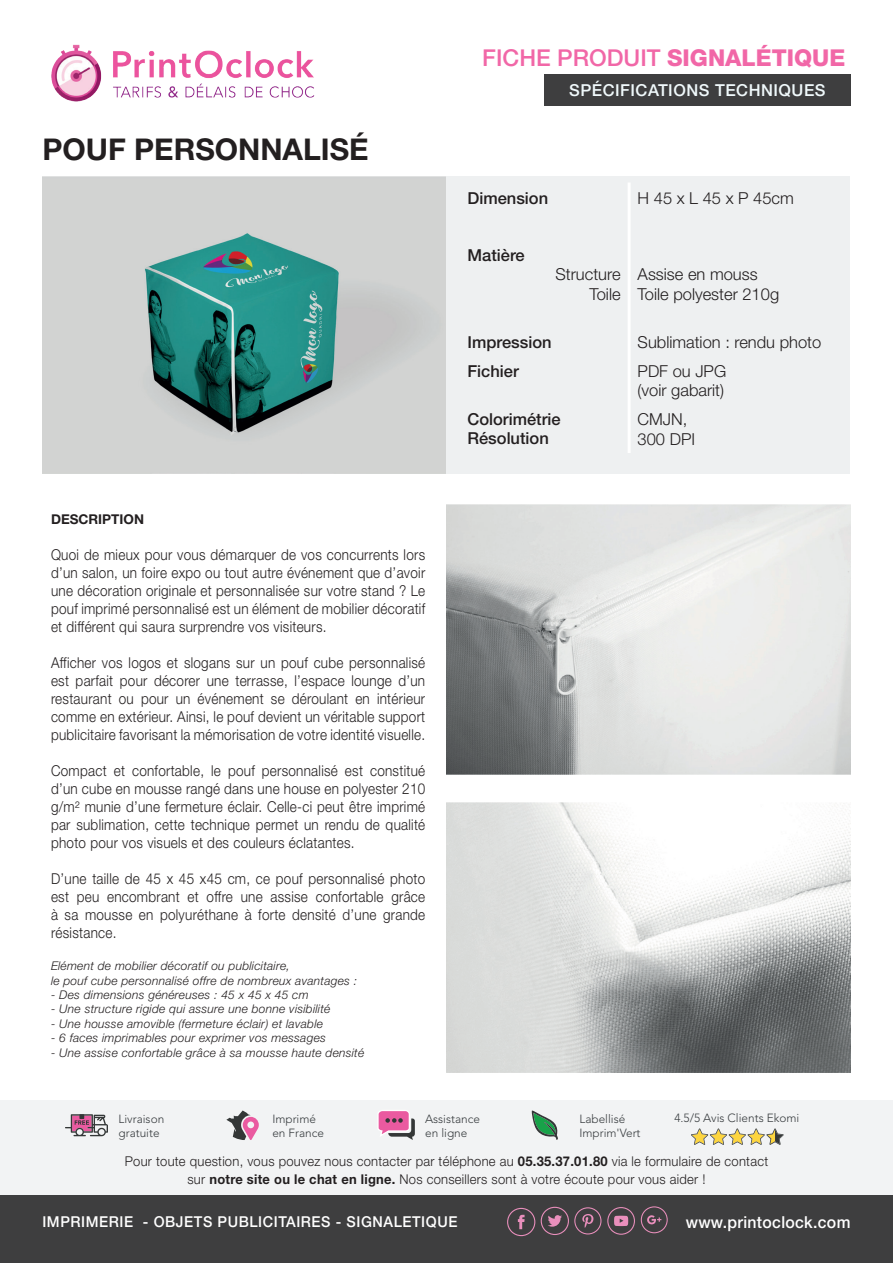
<style>
.page{position:relative;width:893px;height:1263px;background:#fff}
.page>*{position:absolute;margin:0;border:0;box-sizing:border-box;transform-origin:0 0}
.t1{font:700 30px "Helvetica Neue";color:#231f20}
.t2{font:500 23.25px "Helvetica Neue";color:#f167a7}
.t3{font:300 16.5px/19.8px "Helvetica Neue";color:#231f20}
.t4{font:500 16.5px/28.3px "Helvetica Neue";color:#231f20}
.t5{font:500 16.5px "Helvetica Neue";letter-spacing:.03em;color:#f0f9fb}
.t6{font:500 16.5px "Helvetica Neue";letter-spacing:.02em;color:#fff;scale:.96 1}
.t7{font:300 15px/18px "Helvetica Neue";letter-spacing:.02em;color:#231f20;text-align:justify;scale:.9 1}
.t8{font:500 15px "Helvetica Neue";letter-spacing:.04em;color:#fff;scale:.96 1}
.t9{font:300 13.5px/18px "Helvetica Neue";letter-spacing:.02em;color:#231f20;text-align:center;scale:.96 1}
.t10{font:700 13.5px "Helvetica Neue";color:#231f20}
.t11{font:italic 300 12px/14.4px "Helvetica Neue";letter-spacing:.02em;color:#231f20}
.t12{font:300 11.85px/14.2px "Avenir LT Std";color:#383c3f}
.s1{font-weight:800}
.s2{font-weight:700}
</style>
<div class="page">
<img style="left:51px;top:44px;width:264px;height:58px">
<div style="left:544px;top:74px;width:306px;height:32px;background:#3e3e3f"></div>
<img style="left:43px;top:176px;width:403px;height:298px">
<div style="left:446px;top:176px;width:404px;height:298px;background:#eef0f1"></div>
<hr style="left:628px;top:182px;width:3px;height:271px;background:#fff">
<div style="left:0;top:1100px;width:893px;height:96px;background:#f2f3f4"></div>
<div style="left:0;top:1196px;width:893px;height:67px;background:#3e3e3f"></div>
<svg style="left:507px;top:1208px;width:28px;height:28px"></svg>
<svg style="left:541px;top:1207px;width:60px;height:28px"></svg>
<svg style="left:607px;top:1207px;width:28px;height:28px"></svg>
<svg style="left:641px;top:1206px;width:27px;height:27px"></svg>
<svg style="left:226px;top:1110px;width:33px;height:30px"></svg>
<svg style="left:65px;top:1114px;width:43px;height:22px"></svg>
<svg style="left:531px;top:1110px;width:27px;height:30px"></svg>
<svg style="left:378px;top:1110px;width:37px;height:30px"></svg>
<svg style="left:691px;top:1128px;width:93px;height:17px"></svg>
<img style="left:446px;top:505px;width:404px;height:269px">
<img style="left:446px;top:802px;width:404px;height:270px">
<h1 class="t1" style="left:43px;top:130px;width:328px">POUF PERSONNALISÉ</h1>
<p class="t10" style="left:51px;top:510px;width:94px">DESCRIPTION</p>
<p class="t7" style="left:51px;top:545px;width:417px">Quoi de mieux pour vous démarquer de vos concurrents lors d’un salon, un foire expo ou tout autre événement que d’avoir une décoration originale et personnalisée sur votre stand ? Le pouf imprimé personnalisé est un élément de mobilier décoratif et différent qui saura surprendre vos visiteurs.</p>
<p class="t7" style="left:51px;top:653px;width:417px">Afficher vos logos et slogans sur un pouf cube personnalisé est parfait pour décorer une terrasse, l’espace lounge d’un restaurant ou pour un événement se déroulant en intérieur comme en extérieur. Ainsi, le pouf devient un véritable support publicitaire favorisant la mémorisation de votre identité visuelle.</p>
<p class="t7" style="left:51px;top:761px;width:417px">Compact et confortable, le pouf personnalisé est constitué d’un cube en mousse rangé dans une house en polyester 210 g/m² munie d’une fermeture éclair. Celle-ci peut être imprimé par sublimation, cette technique permet un rendu de qualité photo pour vos visuels et des couleurs éclatantes.</p>
<p class="t7" style="left:51px;top:869px;width:417px">D’une taille de 45 x 45 x45 cm, ce pouf personnalisé photo est peu encombrant et offre une assise confortable grâce à sa mousse en polyuréthane à forte densité d’une grande résistance.</p>
<p class="t11" style="left:51px;top:958px;width:308px">Elément de mobilier décoratif ou publicitaire,<br>le pouf cube personnalisé offre de nombreux avantages :</p>
<p class="t11" style="left:51px;top:987px;width:259px">- Des dimensions généreuses : 45 x 45 x 45 cm</p>
<p class="t11" style="left:51px;top:1002px;width:281px">- Une structure rigide qui assure une bonne visibilité</p>
<p class="t11" style="left:51px;top:1016px;width:274px">- Une housse amovible (fermeture éclair) et lavable</p>
<p class="t11" style="left:51px;top:1030px;width:276px">- 6 faces imprimables pour exprimer vos messages</p>
<p class="t11" style="left:51px;top:1045px;width:315px">- Une assise confortable grâce à sa mousse haute densité</p>
<h2 class="t2" style="left:482px;top:43px;width:365px">FICHE PRODUIT <span class="s1">SIGNALÉTIQUE</span></h2>
<p class="t5" style="left:569px;top:81px;width:258px">SPÉCIFICATIONS TECHNIQUES</p>
<p class="t4" style="left:467px;top:184px;width:82px">Dimension</p>
<p class="t3" style="left:638px;top:188px;width:158px">H 45 x L 45 x P 45cm</p>
<p class="t4" style="left:467px;top:240px;width:59px">Matière</p>
<p class="t3" style="left:555px;top:264px;width:67px;text-align:right">Structure<br>Toile</p>
<p class="t4" style="left:467px;top:328px;width:86px">Impression<br>Fichier</p>
<p class="t4" style="left:467px;top:409px;width:95px;line-height:19.8px">Colorimétrie<br>Résolution</p>
<p class="t3" style="left:638px;top:264px;width:143px">Assise en mouss<br>Toile polyester 210g</p>
<p class="t3" style="left:638px;top:328px;width:185px;line-height:28.3px">Sublimation : rendu photo<br>PDF ou JPG</p>
<p class="t3" style="left:638px;top:376px;width:88px;line-height:28.3px">(voir gabarit)<br>CMJN,</p>
<p class="t3" style="left:638px;top:428px;width:59px">300 DPI</p>
<p class="t12" style="left:119px;top:1112px;width:47px">Livraison gratuite</p>
<p class="t12" style="left:272px;top:1112px;width:53px">Imprimé en France</p>
<p class="t12" style="left:425px;top:1112px;width:56px">Assistance en ligne</p>
<p class="t12" style="left:579px;top:1112px;width:63px">Labellisé<br>Imprim'Vert</p>
<p class="t12" style="left:674px;top:1110px;width:127px">4.5/5 Avis Clients Ekomi</p>
<p class="t9" style="left:125px;top:1152px;width:672px">Pour toute question, vous pouvez nous contacter par téléphone au <span class="s2">05.35.37.01.80</span> via le formulaire de contact sur <span class="s2">notre site ou le chat en ligne.</span> Nos conseillers sont à votre écoute pour vous aider !</p>
<p class="t8" style="left:42px;top:1213px;width:434px">IMPRIMERIE - OBJETS PUBLICITAIRES - SIGNALETIQUE</p>
<p class="t6" style="left:686px;top:1212px;width:173px">www.printoclock.com</p>
</div>
